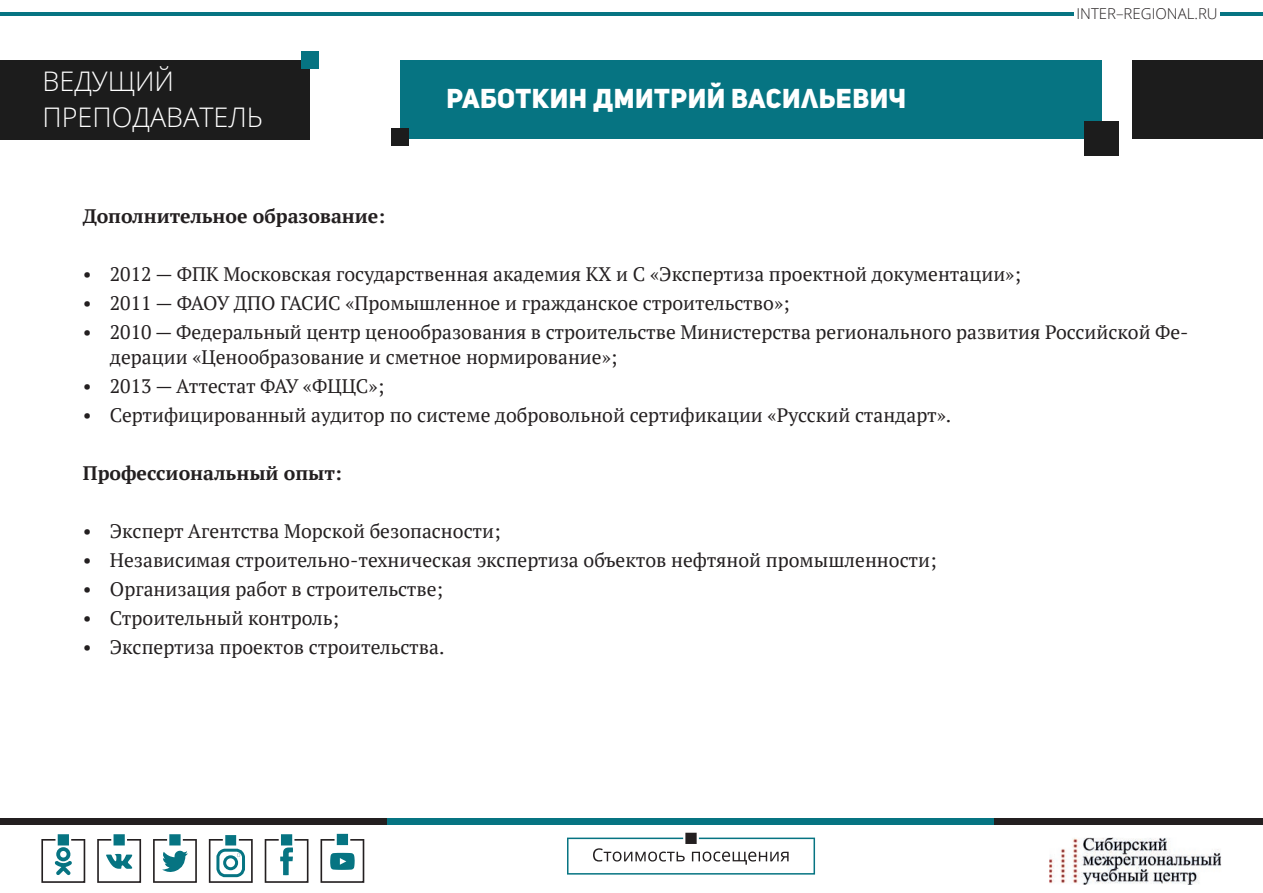
<style>
.page{position:relative;width:1263px;height:893px;background:#fff}
.page>*{position:absolute;margin:0;border:0;box-sizing:border-box;transform-origin:0 0}
.Стиль_абзаца_2{font:27px "Uni Sans Heavy CAPS";letter-spacing:.02em;color:#fff}
.Стиль_абзаца_2-2{font:300 27px "Open Sans";color:#fff}
.t1{font:19.5px/24.8px "PT Serif";color:#231f20}
.Стиль_абзаца_2-3{font:700 19.5px "PT Serif";color:#231f20}
.t2{font:300 15px "Open Sans";color:#231f20}
</style>
<div class="page">
<div style="left:0;top:818px;width:387px;height:7px;background:#231f20"></div>
<div style="left:994px;top:818px;width:269px;height:7px;background:#231f20"></div>
<div style="left:387px;top:818px;width:607px;height:7px;background:#067482"></div>
<hr style="left:0;top:12px;width:387px;height:4px;background:#067482">
<hr style="left:1220px;top:12px;width:43px;height:4px;background:#067482">
<hr style="left:387px;top:12px;width:687px;height:4px;background:#067482">
<svg style="left:567px;top:832px;width:248px;height:43px"></svg>
<img style="left:1049px;top:838px;width:172px;height:47px">
<svg style="left:41px;top:834px;width:44px;height:49px"></svg>
<svg style="left:97px;top:834px;width:44px;height:49px"></svg>
<svg style="left:153px;top:834px;width:44px;height:49px"></svg>
<svg style="left:265px;top:834px;width:43px;height:49px"></svg>
<svg style="left:320px;top:833px;width:44px;height:50px"></svg>
<svg style="left:209px;top:835px;width:44px;height:48px"></svg>
<div style="left:0;top:60px;width:309px;height:80px;background:#1c1c1c"></div>
<div style="left:400px;top:60px;width:701px;height:78px;background:#067482"></div>
<div style="left:1133px;top:60px;width:130px;height:78px;background:#1c1c1c"></div>
<div style="left:1084px;top:121px;width:34px;height:34px;background:#1c1c1c"></div>
<div style="left:301px;top:52px;width:17px;height:17px;background:#067482"></div>
<div style="left:391px;top:129px;width:17px;height:17px;background:#1c1c1c"></div>
<p class="Стиль_абзаца_2-2" style="left:43px;top:63px;width:133px">ВЕДУЩИЙ</p>
<p class="Стиль_абзаца_2-2" style="left:43px;top:99px;width:222px">ПРЕПОДАВАТЕЛЬ</p>
<p class="Стиль_абзаца_2-3" style="left:83px;top:203px;width:304px">Дополнительное образование:</p>
<p class="Стиль_абзаца_2" style="left:446px;top:81px;width:461px">Работкин Дмитрий Васильевич</p>
<p class="t2" style="left:1076px;top:3px;width:143px">INTER–REGIONAL.RU</p>
<p class="t1" style="left:83px;top:261px;width:939px">• 2012 — ФПК Московская государственная академия КХ и С «Экспертиза проектной документации»;</p>
<p class="t1" style="left:83px;top:290px;width:708px">• 2011 — ФАОУ ДПО ГАСИС «Промышленное и гражданское строительство»;</p>
<p class="t1" style="left:110px;top:319px;width:1080px;text-indent:-27px">• 2010 — Федеральный центр ценообразования в строительстве Министерства регионального развития Российской Фе&shy;дерации «Ценообразование и сметное нормирование»;</p>
<p class="t1" style="left:83px;top:373px;width:303px">• 2013 — Аттестат ФАУ «ФЦЦС»;</p>
<p class="t1" style="left:83px;top:402px;width:870px">• Сертифицированный аудитор по системе добровольной сертификации «Русский стандарт».</p>
<p class="Стиль_абзаца_2-3" style="left:83px;top:460px;width:260px">Профессиональный опыт:</p>
<p class="t1" style="left:83px;top:518px;width:419px">• Эксперт Агентства Морской безопасности;</p>
<p class="t1" style="left:83px;top:547px;width:855px">• Независимая строительно-техническая экспертиза объектов нефтяной промышленности;</p>
<p class="t1" style="left:83px;top:576px;width:362px">• Организация работ в строительстве;</p>
<p class="t1" style="left:83px;top:605px;width:258px">• Строительный контроль;</p>
<p class="t1" style="left:83px;top:634px;width:363px">• Экспертиза проектов строительства.</p>
</div>
